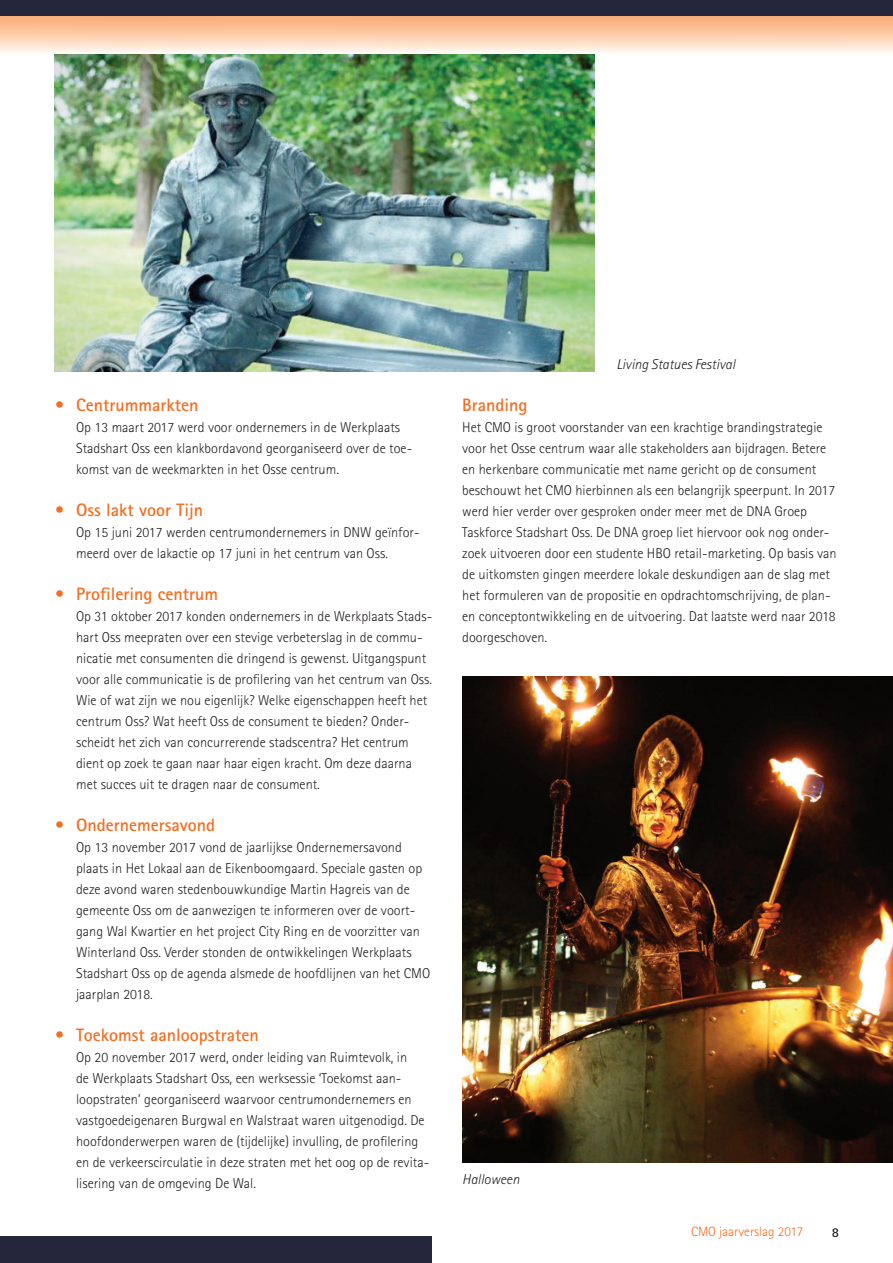
<style>
.page{position:relative;width:893px;height:1263px;background:#fff}
.page>*{position:absolute;margin:0;border:0;box-sizing:border-box;transform-origin:0 0}
.t1{font:700 18px "Rotis Sans Serif";color:#f36e21}
.t2{font:300 14.25px/21px "Rotis Sans Serif";color:#231f20}
.t3{font:italic 300 14.25px "Rotis Sans Serif";color:#231f20}
.t4{font:300 13.5px "Rotis Sans Serif";color:#f36e21}
.t5{font:700 13.5px "Rotis Sans Serif";color:#231f20}
</style>
<div class="page">
<img style="left:0;top:15px;width:893px;height:38px">
<div style="left:0;top:0;width:893px;height:15px;background:#24263b"></div>
<img style="left:54px;top:54px;width:541px;height:317px">
<div style="left:0;top:1236px;width:432px;height:27px;background:#24263b"></div>
<img style="left:462px;top:676px;width:431px;height:486px">
<p class="t1" style="left:55px;top:394px;width:145px">• Centrummarkten</p>
<p class="t2" style="left:76px;top:417px;width:338px">Op 13 maart 2017 werd voor ondernemers in de Werkplaats<br>Stadshart Oss een klankbordavond georganiseerd over de toe&shy;komst van de weekmarkten in het Osse centrum.</p>
<p class="t1" style="left:55px;top:499px;width:150px">• Oss lakt voor Tijn</p>
<p class="t2" style="left:76px;top:522px;width:345px">Op 15 juni 2017 werden centrumondernemers in DNW geïnfor&shy;meerd over de lakactie op 17 juni in het centrum van Oss.</p>
<p class="t1" style="left:55px;top:583px;width:165px">• Profilering centrum</p>
<p class="t2" style="left:76px;top:606px;width:358px">Op 31 oktober 2017 konden ondernemers in de Werkplaats Stads&shy;hart Oss meepraten over een stevige verbeterslag in de commu&shy;nicatie met consumenten die dringend is gewenst. Uitgangspunt voor alle communicatie is de profilering van het centrum van Oss.<br>Wie of wat zijn we nou eigenlijk? Welke eigenschappen heeft het centrum Oss? Wat heeft Oss de consument te bieden? Onder&shy;scheidt het zich van concurrerende stadscentra? Het centrum dient op zoek te gaan naar haar eigen kracht. Om deze daarna met succes uit te dragen naar de consument.</p>
<p class="t1" style="left:55px;top:814px;width:162px">• Ondernemersavond</p>
<p class="t2" style="left:76px;top:837px;width:356px">Op 13 november 2017 vond de jaarlijkse Ondernemersavond plaats in Het Lokaal aan de Eikenboomgaard. Speciale gasten op deze avond waren stedenbouwkundige Martin Hagreis van de gemeente Oss om de aanwezigen te informeren over de voort&shy;gang Wal Kwartier en het project City Ring en de voorzitter van Winterland Oss. Verder stonden de ontwikkelingen Werkplaats Stadshart Oss op de agenda alsmede de hoofdlijnen van het CMO jaarplan 2018.</p>
<p class="t1" style="left:55px;top:1024px;width:205px">• Toekomst aanloopstraten</p>
<p class="t2" style="left:76px;top:1047px;width:355px">Op 20 november 2017 werd, onder leiding van Ruimtevolk, in<br>de Werkplaats Stadshart Oss, een werksessie ‘Toekomst aan&shy;loopstraten’ georganiseerd waarvoor centrumondernemers en vastgoedeigenaren Burgwal en Walstraat waren uitgenodigd. De hoofdonderwerpen waren de (tijdelijke) invulling, de profilering en de verkeerscirculatie in deze straten met het oog op de revita&shy;lisering van de omgeving De Wal.</p>
<p class="t3" style="left:617px;top:356px;width:120px">Living Statues Festival</p>
<p class="t1" style="left:462px;top:394px;width:67px">Branding</p>
<p class="t2" style="left:462px;top:417px;width:376px">Het CMO is groot voorstander van een krachtige brandingstrategie voor het Osse centrum waar alle stakeholders aan bijdragen. Betere en herkenbare communicatie met name gericht op de consument beschouwt het CMO hierbinnen als een belangrijk speerpunt. In 2017 werd hier verder over gesproken onder meer met de DNA Groep Taskforce Stadshart Oss. De DNA groep liet hiervoor ook nog onder&shy;zoek uitvoeren door een studente HBO retail-marketing. Op basis van de uitkomsten gingen meerdere lokale deskundigen aan de slag met het formuleren van de propositie en opdrachtomschrijving, de plan&shy;en conceptontwikkeling en de uitvoering. Dat laatste werd naar 2018 doorgeschoven.</p>
<p class="t3" style="left:462px;top:1171px;width:59px">Halloween</p>
<p class="t4" style="left:691px;top:1224px;width:114px">CMO jaarverslag 2017</p>
<p class="t5" style="left:832px;top:1223px;width:9px">8</p>
</div>
